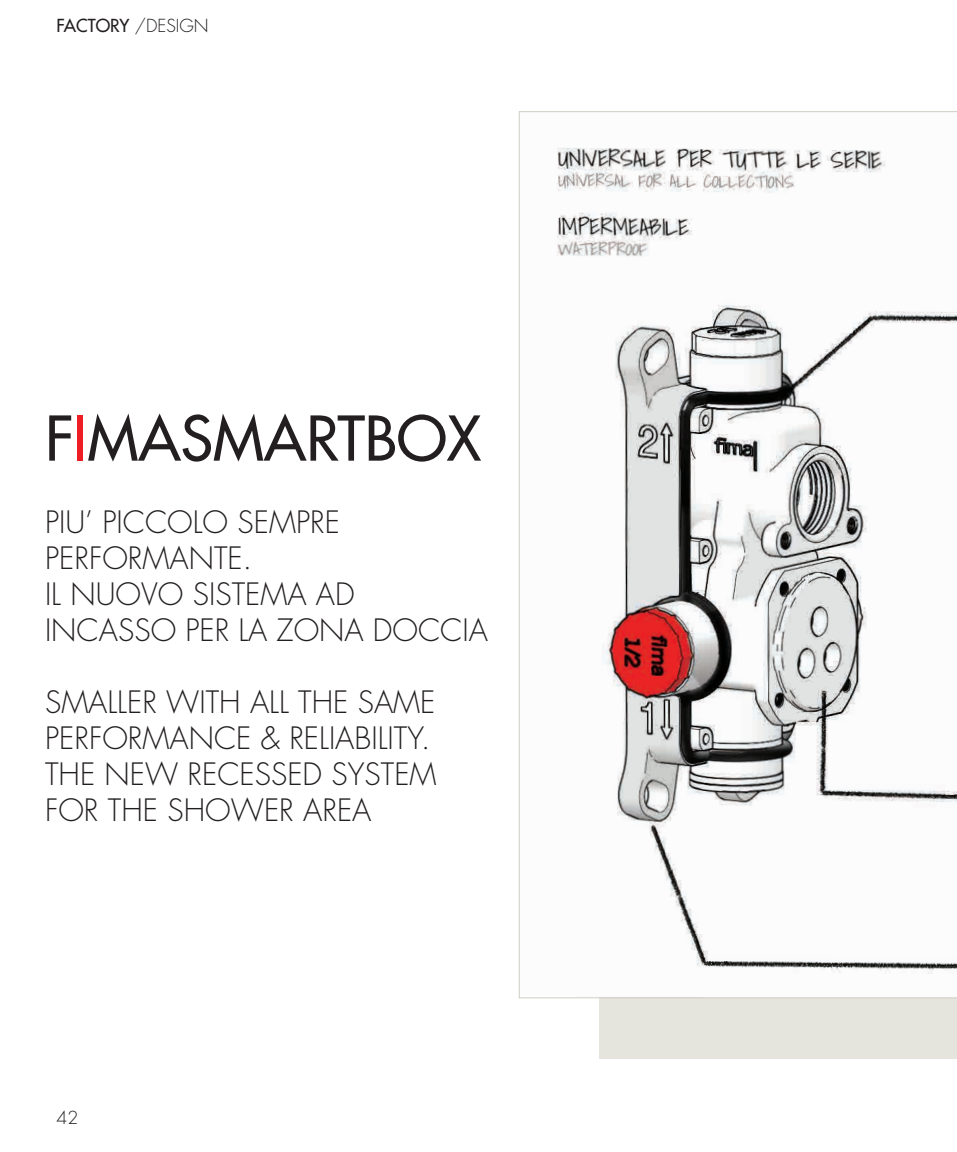
<style>
.page{position:relative;width:957px;height:1152px;background:#fff}
.page>*{position:absolute;margin:0;border:0;box-sizing:border-box;transform-origin:0 0}
.t1{font:500 60px "Futura Std";color:#231f20}
.t2{font:300 30px/36px "Futura Std";color:#231f20}
.t3{font:500 17.5px "Futura Std";color:#231f20}
.t4{font:300 17.5px "Futura Std";color:#231f20}
.s1{font-weight:300}
.s2{color:#ee1d23}
</style>
<div class="page">
<div style="left:599px;top:954px;width:358px;height:104px;background:#e5e4dd"></div>
<svg style="left:519px;top:111px;width:438px;height:887px"></svg>
<p class="t3" style="left:57px;top:15px;width:154px">FACTORY <span class="s1">/DESIGN</span></p>
<h1 class="t1" style="left:45px;top:401px;width:438px">F<span class="s2">I</span>MASMARTBOX</h1>
<p class="t2" style="left:45px;top:504px;width:444px">PIU’ PICCOLO SEMPRE<br>PERFORMANTE.<br>IL NUOVO SISTEMA AD<br>INCASSO PER LA ZONA DOCCIA</p>
<p class="t2" style="left:45px;top:684px;width:393px">SMALLER WITH ALL THE SAME<br>PERFORMANCE &amp; RELIABILITY.<br>THE NEW RECESSED SYSTEM<br>FOR THE SHOWER AREA</p>
<p class="t4" style="left:57px;top:1106px;width:23px">42</p>
</div>
